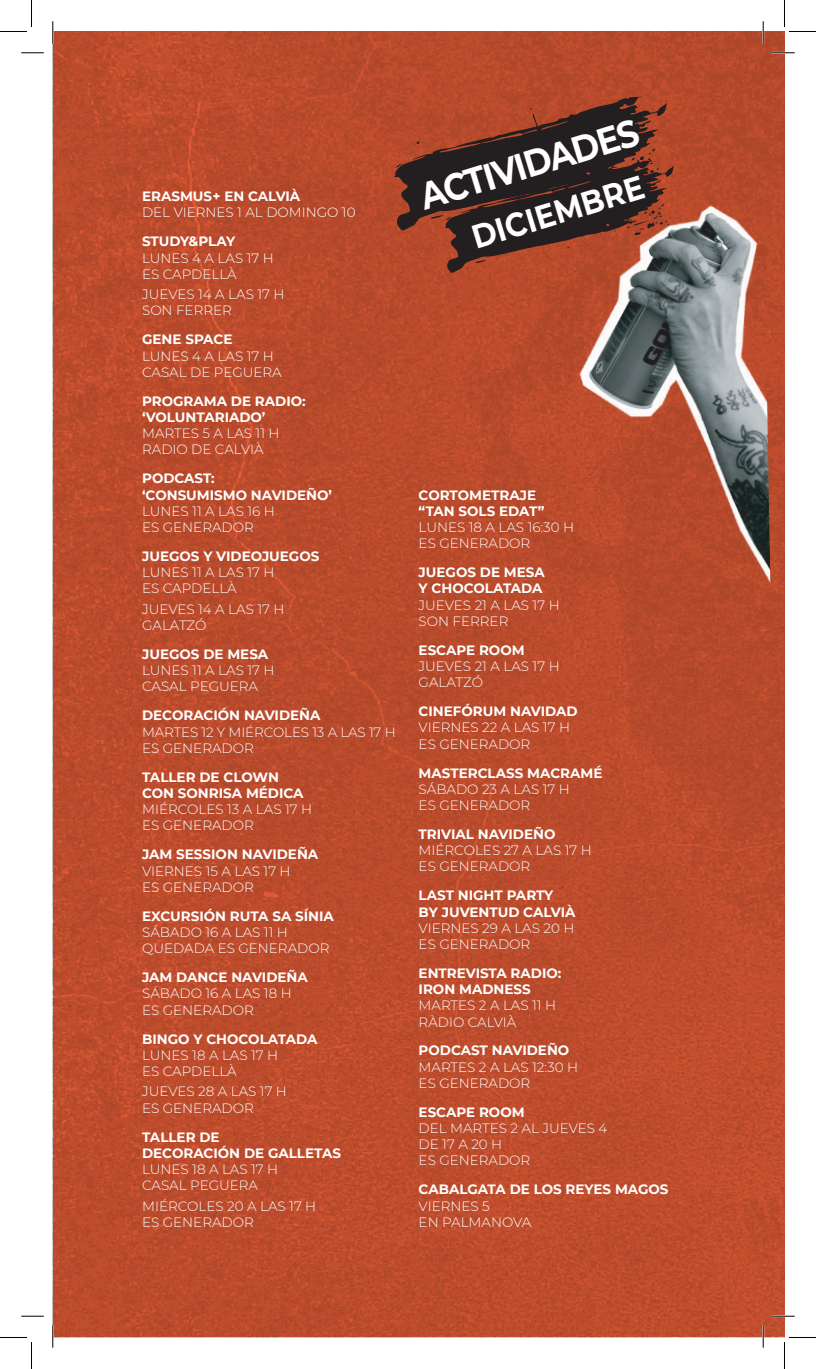
<style>
.page{position:relative;width:816px;height:1369px;background:#fff}
.page>*{position:absolute;margin:0;border:0;box-sizing:border-box;transform-origin:0 0}
.t1{font:700 37.5px "Montserrat";color:#fff;scale:.89 1}
.t2{font:700 33px "Montserrat";color:#fff;scale:.9 1}
.t3{font:300 13.5px/16.2px "Montserrat";color:#fff}
.t4{font:700 13.5px/16.2px "Montserrat";color:#fff}
</style>
<div class="page">
<img style="left:53px;top:32px;width:731px;height:1305px">
<svg style="left:393px;top:96px;width:281px;height:177px;background:#643225"></svg>
<img style="left:536px;top:185px;width:234px;height:407px">
<hr style="left:772px;top:52px;width:22px;height:2px;background:#fff">
<hr style="left:772px;top:1315px;width:22px;height:2px;background:#fff">
<hr style="left:762px;top:21px;width:2px;height:23px;background:#fff">
<hr style="left:762px;top:1325px;width:2px;height:22px;background:#fff">
<svg style="left:21px;top:53px;width:23px;height:1px"></svg>
<svg style="left:772px;top:53px;width:22px;height:1px"></svg>
<svg style="left:21px;top:1315px;width:23px;height:1px"></svg>
<svg style="left:772px;top:1315px;width:22px;height:1px"></svg>
<svg style="left:53px;top:21px;width:1px;height:23px"></svg>
<svg style="left:53px;top:1325px;width:1px;height:22px"></svg>
<svg style="left:763px;top:21px;width:1px;height:23px"></svg>
<svg style="left:763px;top:1325px;width:1px;height:22px"></svg>
<svg style="left:0;top:0;width:32px;height:32px"></svg>
<svg style="left:0;top:1337px;width:32px;height:31px"></svg>
<svg style="left:784px;top:0;width:32px;height:32px"></svg>
<svg style="left:784px;top:1337px;width:32px;height:31px"></svg>
<p class="t4" style="left:142px;top:188px;width:160px">ERASMUS+ EN CALVIÀ</p>
<p class="t3" style="left:142px;top:204px;width:215px">DEL VIERNES 1 AL DOMINGO 10</p>
<p class="t4" style="left:142px;top:233px;width:95px">STUDY&amp;PLAY</p>
<p class="t3" style="left:142px;top:249px;width:133px">LUNES 4 A LAS 17 H<br>ES CAPDELLÀ</p>
<p class="t3" style="left:142px;top:286px;width:144px">JUEVES 14 A LAS 17 H<br>SON FERRER</p>
<p class="t4" style="left:142px;top:331px;width:92px">GENE SPACE</p>
<p class="t3" style="left:142px;top:347px;width:141px">LUNES 4 A LAS 17 H<br>CASAL DE PEGUERA</p>
<p class="t4" style="left:142px;top:392px;width:165px">PROGRAMA DE RADIO: ‘VOLUNTARIADO’</p>
<p class="t3" style="left:142px;top:425px;width:139px">MARTES 5 A LAS 11 H<br>RADIO DE CALVIÀ</p>
<p class="t4" style="left:142px;top:470px;width:191px">PODCAST:<br>‘CONSUMISMO NAVIDEÑO’</p>
<p class="t3" style="left:142px;top:502px;width:134px">LUNES 11 A LAS 16 H<br>ES GENERADOR</p>
<p class="t4" style="left:142px;top:547px;width:179px">JUEGOS Y VIDEOJUEGOS</p>
<p class="t3" style="left:142px;top:564px;width:134px">LUNES 11 A LAS 17 H<br>ES CAPDELLÀ</p>
<p class="t3" style="left:142px;top:600px;width:144px">JUEVES 14 A LAS 17 H<br>GALATZÓ</p>
<p class="t4" style="left:142px;top:645px;width:128px">JUEGOS DE MESA</p>
<p class="t3" style="left:142px;top:662px;width:134px">LUNES 11 A LAS 17 H<br>CASAL PEGUERA</p>
<p class="t4" style="left:142px;top:706px;width:180px">DECORACIÓN NAVIDEÑA</p>
<p class="t3" style="left:142px;top:723px;width:255px">MARTES 12 Y MIÉRCOLES 13 A LAS 17 H<br>ES GENERADOR</p>
<p class="t4" style="left:142px;top:768px;width:163px">TALLER DE CLOWN<br>CON SONRISA MÉDICA</p>
<p class="t3" style="left:142px;top:801px;width:171px">MIÉRCOLES 13 A LAS 17 H<br>ES GENERADOR</p>
<p class="t4" style="left:142px;top:845px;width:178px">JAM SESSION NAVIDEÑA</p>
<p class="t3" style="left:142px;top:862px;width:150px">VIERNES 15 A LAS 17 H<br>ES GENERADOR</p>
<p class="t4" style="left:142px;top:907px;width:193px">EXCURSIÓN RUTA SA SÍNIA</p>
<p class="t3" style="left:142px;top:923px;width:189px">SÁBADO 16 A LAS 11 H<br>QUEDADA ES GENERADOR</p>
<p class="t4" style="left:142px;top:968px;width:167px">JAM DANCE NAVIDEÑA</p>
<p class="t3" style="left:142px;top:985px;width:151px">SÁBADO 16 A LAS 18 H<br>ES GENERADOR</p>
<p class="t4" style="left:142px;top:1029px;width:177px">BINGO Y CHOCOLATADA</p>
<p class="t3" style="left:142px;top:1046px;width:138px">LUNES 18 A LAS 17 H<br>ES CAPDELLÀ</p>
<p class="t3" style="left:142px;top:1083px;width:146px">JUEVES 28 A LAS 17 H<br>ES GENERADOR</p>
<p class="t4" style="left:142px;top:1127px;width:200px">TALLER DE<br>DECORACIÓN DE GALLETAS</p>
<p class="t3" style="left:142px;top:1160px;width:138px">LUNES 18 A LAS 17 H<br>CASAL PEGUERA</p>
<p class="t3" style="left:142px;top:1197px;width:176px">MIÉRCOLES 20 A LAS 17 H<br>ES GENERADOR</p>
<h1 class="t1" style="left:413px;top:171px;width:256px;rotate:-17deg">ACTIVIDADES</h1>
<h2 class="t2" style="left:465px;top:215px;width:200px;rotate:-17deg">DICIEMBRE</h2>
<p class="t4" style="left:418px;top:486px;width:127px">CORTOMETRAJE “TAN SOLS EDAT”</p>
<p class="t3" style="left:418px;top:518px;width:157px">LUNES 18 A LAS 16:30 H<br>ES GENERADOR</p>
<p class="t4" style="left:418px;top:563px;width:128px">JUEGOS DE MESA<br>Y CHOCOLATADA</p>
<p class="t3" style="left:418px;top:596px;width:143px">JUEVES 21 A LAS 17 H<br>SON FERRER</p>
<p class="t4" style="left:418px;top:641px;width:107px">ESCAPE ROOM</p>
<p class="t3" style="left:418px;top:657px;width:143px">JUEVES 21 A LAS 17 H<br>GALATZÓ</p>
<p class="t4" style="left:418px;top:702px;width:161px">CINEFÓRUM NAVIDAD</p>
<p class="t3" style="left:418px;top:719px;width:153px">VIERNES 22 A LAS 17 H<br>ES GENERADOR</p>
<p class="t4" style="left:418px;top:764px;width:185px">MASTERCLASS MACRAMÉ</p>
<p class="t3" style="left:418px;top:780px;width:153px">SÁBADO 23 A LAS 17 H<br>ES GENERADOR</p>
<p class="t4" style="left:418px;top:825px;width:138px">TRIVIAL NAVIDEÑO</p>
<p class="t3" style="left:418px;top:841px;width:175px">MIÉRCOLES 27 A LAS 17 H<br>ES GENERADOR</p>
<p class="t4" style="left:418px;top:886px;width:158px">LAST NIGHT PARTY<br>BY JUVENTUD CALVIÀ</p>
<p class="t3" style="left:418px;top:919px;width:157px">VIERNES 29 A LAS 20 H<br>ES GENERADOR</p>
<p class="t4" style="left:418px;top:964px;width:144px">ENTREVISTA RADIO:<br>IRON MADNESS</p>
<p class="t3" style="left:418px;top:997px;width:139px">MARTES 2 A LAS 11 H<br>RÀDIO CALVIÀ</p>
<p class="t4" style="left:418px;top:1041px;width:152px">PODCAST NAVIDEÑO</p>
<p class="t3" style="left:418px;top:1058px;width:161px">MARTES 2 A LAS 12:30 H<br>ES GENERADOR</p>
<p class="t4" style="left:418px;top:1103px;width:107px">ESCAPE ROOM</p>
<p class="t3" style="left:418px;top:1119px;width:190px">DEL MARTES 2 AL JUEVES 4<br>DE 17 A 20 H<br>ES GENERADOR</p>
<p class="t4" style="left:418px;top:1180px;width:251px">CABALGATA DE LOS REYES MAGOS</p>
<p class="t3" style="left:418px;top:1197px;width:114px">VIERNES 5<br>EN PALMANOVA</p>
</div>
